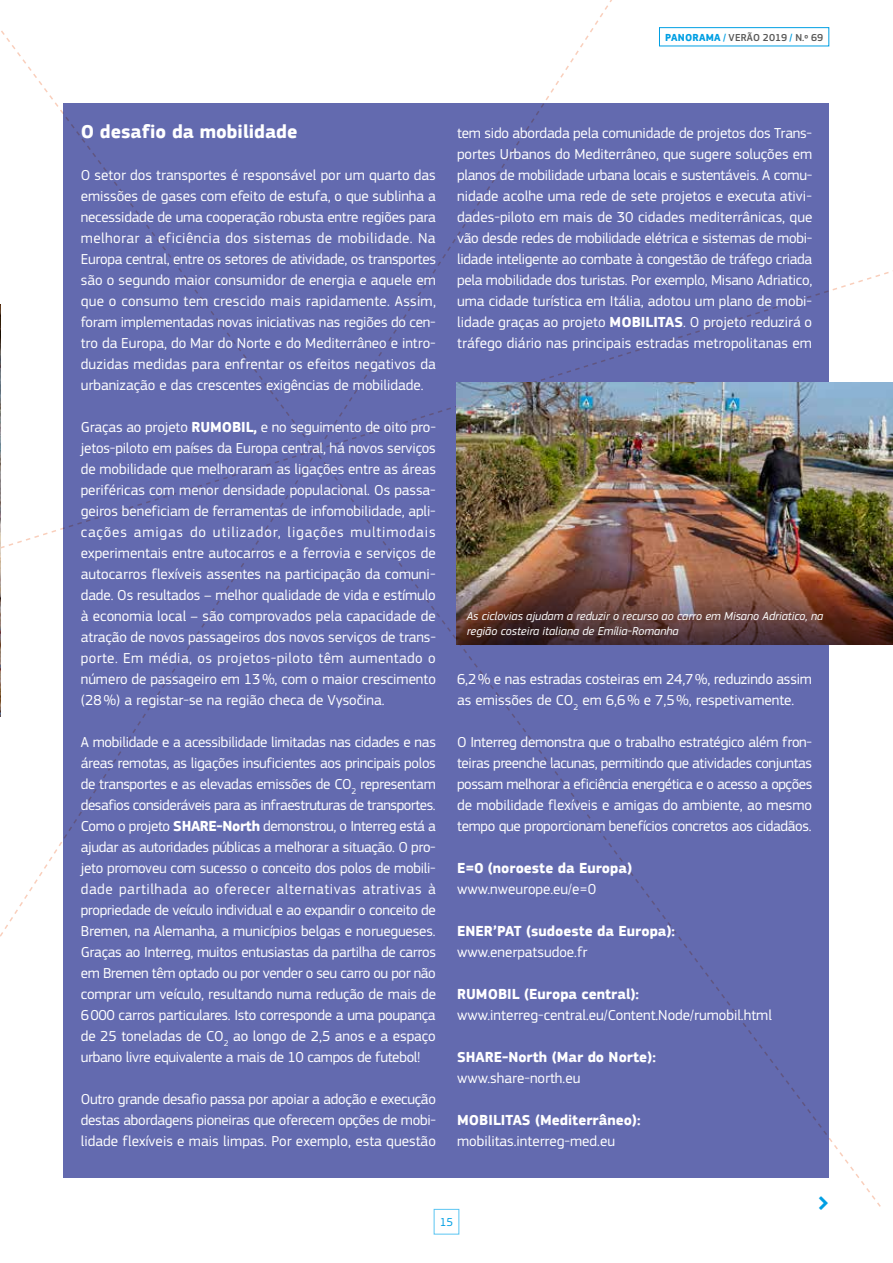
<style>
.page{position:relative;width:893px;height:1263px;background:#fff}
.page>*{position:absolute;margin:0;border:0;box-sizing:border-box;transform-origin:0 0}
.t1{font:700 19.5px "EC Square Sans Pro";color:#fff}
.t2{font:15px/21px "EC Square Sans Pro";color:#fff;text-align:justify}
.t3{font:700 15px "EC Square Sans Pro";color:#fff}
.t4{font:italic 12px/15px "EC Square Sans Pro";color:#fff}
.t5{font:12px "EC Square Sans Pro";color:#009fe3}
.t6{font:500 10.5px "EC Square Sans Pro";letter-spacing:.005em;color:#575756}
.s1{font-weight:700;color:#009fe3}
.s2{color:#009fe3}
.s3{font-weight:700}
</style>
<div class="page">
<div style="left:64px;top:103px;width:765px;height:1075px;background:#636aaf"></div>
<img style="left:456px;top:383px;width:437px;height:173px">
<div style="left:659px;top:27px;width:170px;height:19px;border:1px solid #009fe3"></div>
<img style="left:0;top:304px;width:1px;height:413px">
<img style="left:456px;top:556px;width:437px;height:89px">
<p class="t6" style="left:665px;top:31px;width:159px"><span class="s1">PANORAMA</span> <span class="s2">/</span> VERÃO 2019 <span class="s2">/</span> N.º 69</p>
<h1 class="t1" style="left:81px;top:120px;width:218px">O desafio da mobilidade</h1>
<p class="t2" style="left:81px;top:165px;width:357px">O setor dos transportes é responsável por um quarto das emissões de gases com efeito de estufa, o que sublinha a necessidade de uma cooperação robusta entre regiões para melhorar a eficiência dos sistemas de mobilidade. Na Europa central, entre os setores de atividade, os transportes são o segundo maior consumidor de energia e aquele em que o consumo tem crescido mais rapidamente. Assim, foram implementadas novas iniciativas nas regiões do cen&shy;tro da Europa, do Mar do Norte e do Mediterrâneo e intro&shy;duzidas medidas para enfrentar os efeitos negativos da urbanização e das crescentes exigências de mobilidade.</p>
<p class="t2" style="left:81px;top:417px;width:357px">Graças ao projeto <span class="s3">RUMOBIL,</span> e no seguimento de oito pro&shy;jetos-piloto em países da Europa central, há novos serviços de mobilidade que melhoraram as ligações entre as áreas periféricas com menor densidade populacional. Os passa&shy;geiros beneficiam de ferramentas de infomobilidade, apli&shy;cações amigas do utilizador, ligações multimodais experimentais entre autocarros e a ferrovia e serviços de autocarros flexíveis assentes na participação da comuni&shy;dade. Os resultados – melhor qualidade de vida e estímulo à economia local – são comprovados pela capacidade de atração de novos passageiros dos novos serviços de trans&shy;porte. Em média, os projetos-piloto têm aumentado o número de passageiro em 13%, com o maior crescimento (28%) a registar-se na região checa de Vysočina.</p>
<p class="t2" style="left:81px;top:732px;width:357px">A mobilidade e a acessibilidade limitadas nas cidades e nas áreas remotas, as ligações insuficientes aos principais polos de transportes e as elevadas emissões de CO<sub>2</sub> representam desafios consideráveis para as infraestruturas de transportes.<br>Como o projeto <span class="s3">SHARE-North</span> demonstrou, o Interreg está a ajudar as autoridades públicas a melhorar a situação. O pro&shy;jeto promoveu com sucesso o conceito dos polos de mobili&shy;dade partilhada ao oferecer alternativas atrativas à propriedade de veículo individual e ao expandir o conceito de Bremen, na Alemanha, a municípios belgas e noruegueses.<br>Graças ao Interreg, muitos entusiastas da partilha de carros em Bremen têm optado ou por vender o seu carro ou por não comprar um veículo, resultando numa redução de mais de 6000 carros particulares. Isto corresponde a uma poupança de 25 toneladas de CO<sub>2</sub> ao longo de 2,5 anos e a espaço urbano livre equivalente a mais de 10 campos de futebol!</p>
<p class="t2" style="left:81px;top:1089px;width:357px">Outro grande desafio passa por apoiar a adoção e execução destas abordagens pioneiras que oferecem opções de mobi&shy;lidade flexíveis e mais limpas. Por exemplo, esta questão</p>
<p class="t2" style="left:457px;top:123px;width:357px">tem sido abordada pela comunidade de projetos dos Trans&shy;portes Urbanos do Mediterrâneo, que sugere soluções em planos de mobilidade urbana locais e sustentáveis. A comu&shy;nidade acolhe uma rede de sete projetos e executa ativi&shy;dades-piloto em mais de 30 cidades mediterrânicas, que vão desde redes de mobilidade elétrica e sistemas de mobi&shy;lidade inteligente ao combate à congestão de tráfego criada pela mobilidade dos turistas. Por exemplo, Misano Adriatico, uma cidade turística em Itália, adotou um plano de mobi&shy;lidade graças ao projeto <span class="s3">MOBILITAS</span>. O projeto reduzirá o tráfego diário nas principais estradas metropolitanas em</p>
<p class="t4" style="left:467px;top:608px;width:358px">As ciclovias ajudam a reduzir o recurso ao carro em Misano Adriatico, na região costeira italiana de Emília-Romanha</p>
<p class="t2" style="left:457px;top:669px;width:356px">6,2% e nas estradas costeiras em 24,7%, reduzindo assim as emissões de CO<sub>2</sub> em 6,6% e 7,5%, respetivamente.</p>
<p class="t2" style="left:457px;top:732px;width:357px">O Interreg demonstra que o trabalho estratégico além fron&shy;teiras preenche lacunas, permitindo que atividades conjuntas possam melhorar a eficiência energética e o acesso a opções de mobilidade flexíveis e amigas do ambiente, ao mesmo tempo que proporcionam benefícios concretos aos cidadãos.</p>
<p class="t3" style="left:457px;top:859px;width:177px">E=0 (noroeste da Europa)</p>
<p class="t2" style="left:457px;top:879px;width:140px">www.nweurope.eu/e=0</p>
<p class="t3" style="left:457px;top:922px;width:219px">ENER’PAT (sudoeste da Europa):</p>
<p class="t2" style="left:457px;top:942px;width:132px">www.enerpatsudoe.fr</p>
<p class="t3" style="left:457px;top:985px;width:184px">RUMOBIL (Europa central):</p>
<p class="t2" style="left:457px;top:1005px;width:316px">www.interreg-central.eu/Content.Node/rumobil.html</p>
<p class="t3" style="left:457px;top:1048px;width:200px">SHARE-North (Mar do Norte):</p>
<p class="t2" style="left:457px;top:1068px;width:125px">www.share-north.eu</p>
<p class="t3" style="left:457px;top:1111px;width:185px">MOBILITAS (Mediterrâneo):</p>
<p class="t2" style="left:457px;top:1131px;width:159px">mobilitas.interreg-med.eu</p>
<p class="t5" style="left:440px;top:1215px;width:15px">15</p>
</div>
